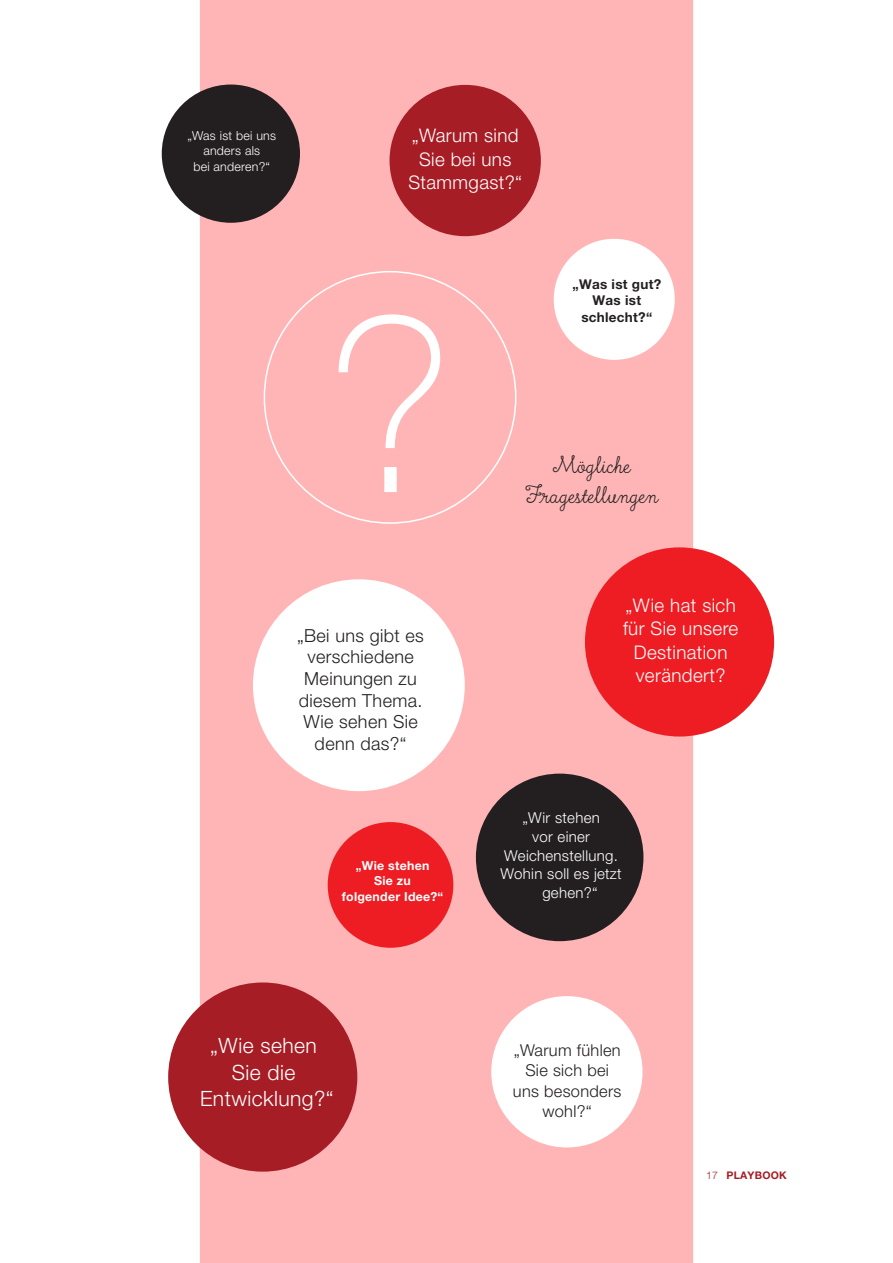
<style>
.page{position:relative;width:893px;height:1263px;background:#fff}
.page>*{position:absolute;margin:0;border:0;box-sizing:border-box;transform-origin:0 0}
.t1{font:100 243px "Helvetica Neue LT Pro";color:#fff}
.t2{font:28.5px/30px "True North Script";color:#231f20;text-align:center}
.t3{font:300 21.15px/26.4px "Helvetica Neue LT Pro";letter-spacing:.02em;color:#fff;text-align:center}
.t4{font:300 18.75px/23.4px "Helvetica Neue LT Pro";letter-spacing:.02em;color:#fff;text-align:center}
.t5{font:300 18px/21.6px "Helvetica Neue LT Pro";letter-spacing:.02em;color:#231f20;text-align:center}
.t6{font:300 16.35px/20.4px "Helvetica Neue LT Pro";letter-spacing:.02em;color:#231f20;text-align:center}
.t7{font:300 15px "Helvetica Neue LT Pro";letter-spacing:.02em;color:#fff}
.t8{font:700 13.5px/16.8px "Helvetica Neue LT Pro";letter-spacing:.02em;color:#231f20;text-align:center}
.t9{font:300 12.3px/15.5px "Helvetica Neue LT Pro";letter-spacing:.02em;color:#fff;text-align:center}
.t10{font:700 12.3px/15.5px "Helvetica Neue LT Pro";letter-spacing:.02em;color:#fff;text-align:center}
.t11{font:700 10.5px "Helvetica Neue LT Pro";letter-spacing:.02em;color:#a71d26}
.s1{font-weight:300}
</style>
<div class="page">
<div style="left:200px;top:0;width:493px;height:1263px;background:#ffb5b6"></div>
<div style="left:554px;top:239px;width:121px;height:121px;background:#fff;border-radius:50%"></div>
<div style="left:491px;top:996px;width:152px;height:151px;background:#fff;border-radius:50%"></div>
<div style="left:390px;top:85px;width:151px;height:151px;background:#a71d26;border-radius:50%"></div>
<div style="left:585px;top:547px;width:189px;height:189px;background:#ee1d23;border-radius:50%"></div>
<div style="left:162px;top:85px;width:138px;height:138px;background:#231f20;border-radius:50%"></div>
<div style="left:253px;top:579px;width:212px;height:212px;background:#fff;border-radius:50%"></div>
<div style="left:476px;top:774px;width:167px;height:167px;background:#231f20;border-radius:50%"></div>
<div style="left:328px;top:822px;width:125px;height:126px;background:#ee1d23;border-radius:50%"></div>
<div style="left:168px;top:982px;width:189px;height:190px;background:#a71d26;border-radius:50%"></div>
<p class="t9" style="left:187px;top:127px;width:90px">„Was ist bei uns anders als<br>bei anderen?“</p>
<p class="t4" style="left:408px;top:123px;width:115px">„Warum sind<br>Sie bei uns<br>Stammgast?“</p>
<h1 class="t1" style="left:328px;top:267px;width:128px">?</h1>
<p class="t8" style="left:572px;top:275px;width:90px">„Was ist gut?<br>Was ist schlecht?“</p>
<h2 class="t2" style="left:527px;top:453px;width:133px">Mögliche<br>Fragestellungen</h2>
<p class="t5" style="left:297px;top:624px;width:128px">„Bei uns gibt es verschiedene<br>Meinungen zu diesem Thema.<br>Wie sehen Sie denn das?“</p>
<p class="t10" style="left:342px;top:857px;width:103px">„Wie stehen<br>Sie zu<br>folgender Idee?“</p>
<p class="t4" style="left:623px;top:593px;width:117px">„Wie hat sich für Sie unsere<br>Destination verändert?</p>
<p class="t7" style="left:522px;top:809px;width:79px">„Wir stehen</p>
<p class="t7" style="left:532px;top:827px;width:59px">vor einer</p>
<p class="t7" style="left:504px;top:846px;width:115px">Weichenstellung.</p>
<p class="t7" style="left:501px;top:865px;width:122px">Wohin soll es jetzt</p>
<p class="t7" style="left:542px;top:884px;width:57px">gehen?“</p>
<p class="t3" style="left:200px;top:1032px;width:135px">„Wie sehen<br>Sie die<br>Entwicklung?“</p>
<p class="t6" style="left:513px;top:1039px;width:110px">„Warum fühlen<br>Sie sich bei uns besonders wohl?“</p>
<p class="t11" style="left:706px;top:1169px;width:82px"><span class="s1">17</span> PLAYBOOK</p>
</div>
